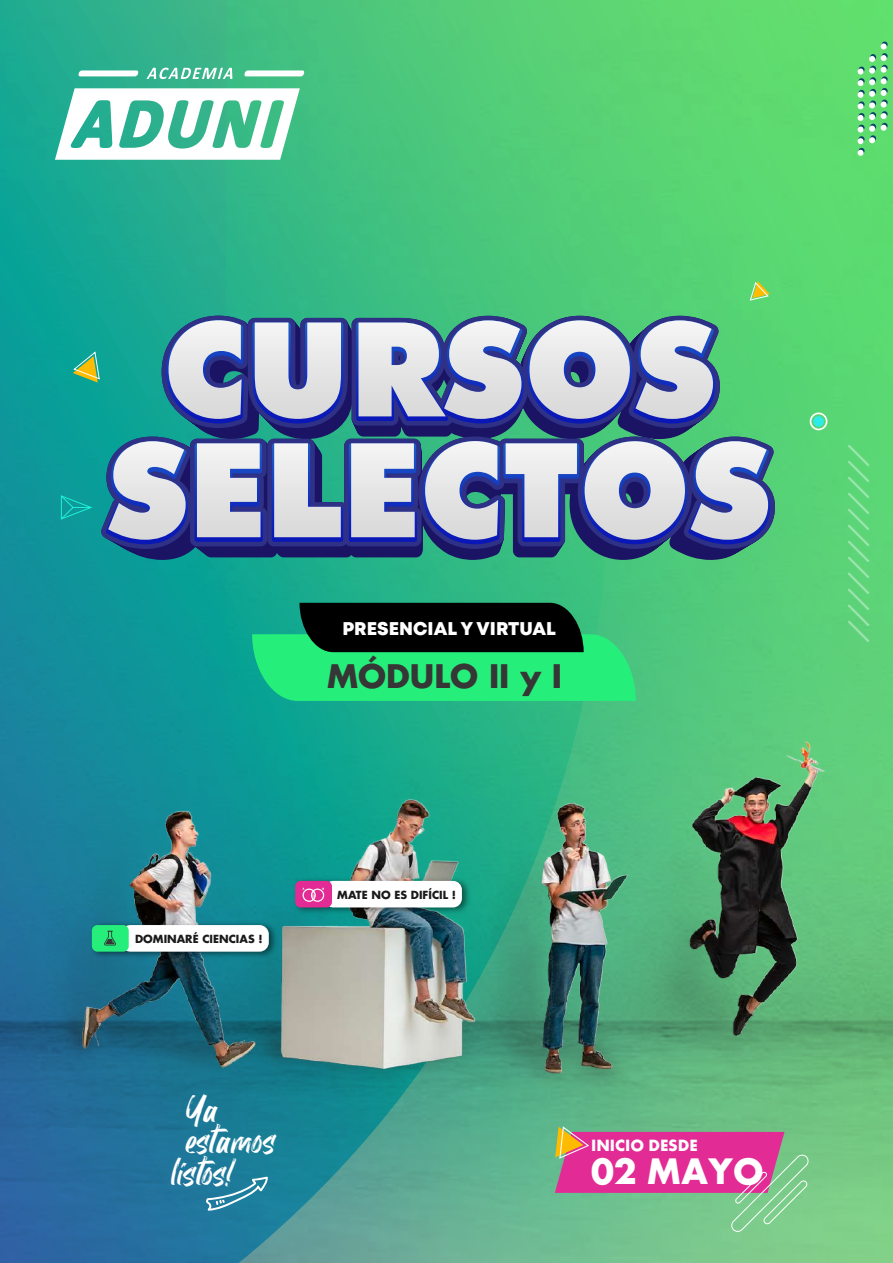
<style>
.page{position:relative;width:893px;height:1263px;background:#fff}
.page>*{position:absolute;margin:0;border:0;box-sizing:border-box;transform-origin:0 0}
.t1{font:38.7px "Black Dirty";color:#fff}
.t2{font:700 38.1px "Futura TEE";color:#fff}
.t3{font:700 31.65px "Futura Std";color:#363636}
.t4{font:800 18.45px "Mont";color:#fff}
.t5{font:700 16.8px "Futura TEE";color:#fff}
.t6{font:700 10.95px "Futura Std";color:#1a1a1a}
</style>
<div class="page">
<img style="left:0;top:0;width:893px;height:1263px">
<img style="left:0;top:498px;width:893px;height:658px">
<svg style="left:749px;top:281px;width:21px;height:20px"></svg>
<div style="left:813px;top:416px;width:11px;height:11px;background:#2debeb;border-radius:50%"></div>
<div style="left:810px;top:412px;width:17px;height:18px;border:2px solid #fff;border-radius:50%"></div>
<svg style="left:60px;top:316px;width:715px;height:244px;background:#7a9db1"></svg>
<img style="left:87px;top:919px;width:194px;height:43px">
<div style="left:92px;top:925px;width:37px;height:27px;background:#26ee7a;border-radius:6px"></div>
<svg style="left:104px;top:925px;width:165px;height:27px"></svg>
<img style="left:291px;top:874px;width:183px;height:44px">
<div style="left:295px;top:881px;width:37px;height:26px;background:#e22b95;border-radius:6px"></div>
<svg style="left:302px;top:881px;width:160px;height:26px"></svg>
<svg style="left:206px;top:1176px;width:62px;height:35px;background:#3e8faa"></svg>
<svg style="left:55px;top:88px;width:245px;height:72px"></svg>
<svg style="left:147px;top:68px;width:85px;height:11px"></svg>
<svg style="left:78px;top:70px;width:61px;height:6px"></svg>
<svg style="left:244px;top:70px;width:60px;height:6px"></svg>
<svg style="left:848px;top:445px;width:21px;height:197px;background:#67d780"></svg>
<svg style="left:858px;top:42px;width:30px;height:114px;background:#76d689"></svg>
<svg style="left:555px;top:1125px;width:255px;height:108px;background:#ab7e90"></svg>
<svg style="left:252px;top:603px;width:384px;height:98px;background:#199250"></svg>
<h3 class="t4" style="left:342px;top:616px;width:215px">PRESENCIAL Y VIRTUAL</h3>
<h3 class="t3" style="left:327px;top:655px;width:236px">MÓDULO II y I</h3>
<p class="t6" style="left:135px;top:932px;width:129px">DOMINARÉ CIENCIAS !</p>
<p class="t6" style="left:337px;top:887px;width:120px">MATE NO ES DIFÍCIL !</p>
<h1 class="t1" style="left:186px;top:1084px;width:34px">Ya</h1>
<h1 class="t1" style="left:186px;top:1115px;width:91px">estamos</h1>
<h1 class="t1" style="left:171px;top:1147px;width:64px">listos!</h1>
<h2 class="t2" style="left:591px;top:1147px;width:174px">02 MAYO</h2>
<h3 class="t5" style="left:591px;top:1134px;width:108px">INICIO DESDE</h3>
</div>
